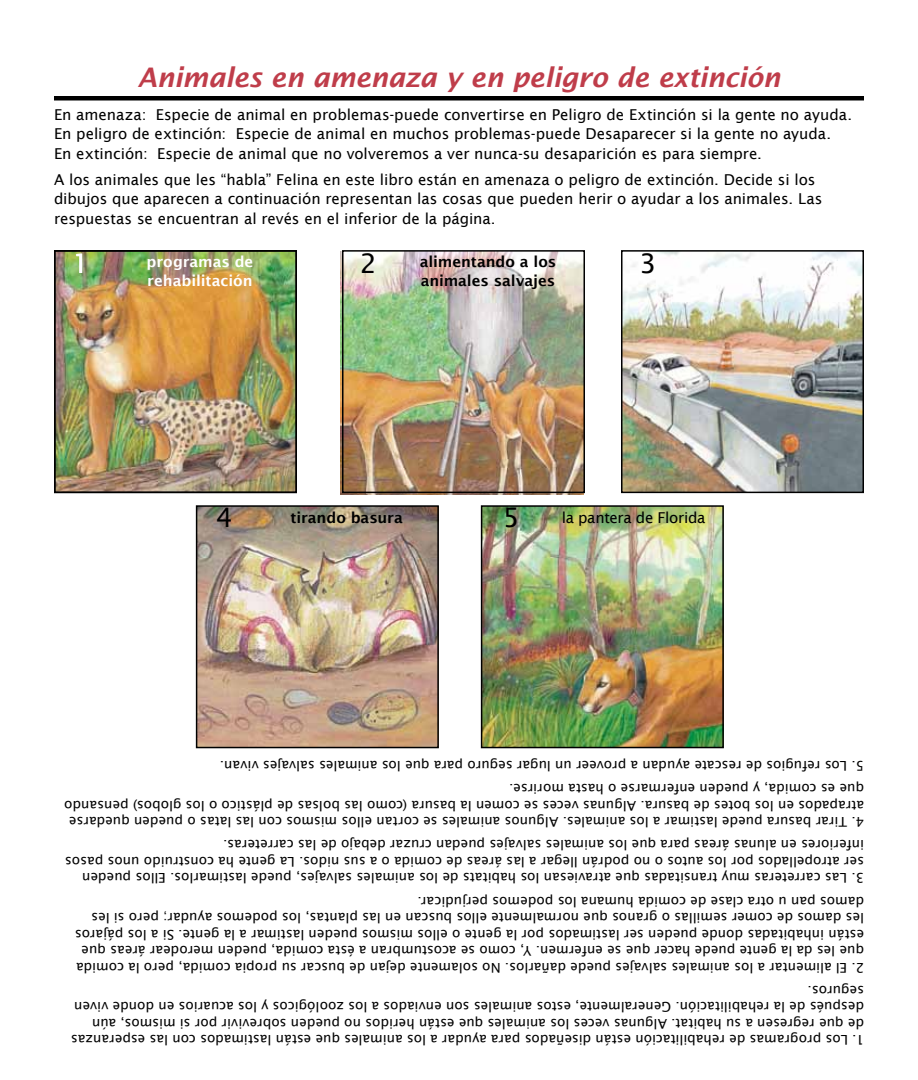
<style>
.page{position:relative;width:918px;height:1080px;background:#fff}
.page>*{position:absolute;margin:0;border:0;box-sizing:border-box;transform-origin:0 0}
.t1{font:italic 600 27px "Lucida Sans";letter-spacing:-.01em;color:#bf3d4a}
.t2{font:27px "Lucida Sans";color:#000}
.t3{font:27px "Lucida Sans";color:#fff}
.t4{font:15px/19.5px "Lucida Sans";color:#000}
.t5{font:600 15px/19.5px "Lucida Sans";letter-spacing:-.005em;color:#000}
.t6{font:600 15px/19.5px "Lucida Sans";letter-spacing:-.005em;color:#fff}
.t7{font:15px "Lucida Sans";letter-spacing:-.02em;color:#000}
.t8{font:13.5px/16.5px "Lucida Sans";letter-spacing:.005em;color:#000}
</style>
<div class="page">
<img style="left:57px;top:253px;width:237px;height:237px">
<img style="left:340px;top:251px;width:244px;height:243px">
<img style="left:624px;top:253px;width:237px;height:237px">
<div style="left:621px;top:250px;width:243px;height:243px;border:2px solid #000"></div>
<img style="left:199px;top:508px;width:237px;height:237px">
<div style="left:196px;top:505px;width:243px;height:243px;border:2px solid #000"></div>
<img style="left:484px;top:508px;width:237px;height:237px">
<div style="left:481px;top:505px;width:243px;height:243px;border:2px solid #000"></div>
<div style="left:342px;top:250px;width:243px;height:243px;border:2px solid #000"></div>
<hr style="left:54px;top:96px;width:810px;height:4px;background:#000">
<div style="left:54px;top:250px;width:243px;height:243px;border:2px solid #000"></div>
<h1 class="t1" style="left:137px;top:62px;width:645px">Animales en amenaza y en peligro de extinción</h1>
<p class="t4" style="left:54px;top:104px;width:800px">En amenaza: Especie de animal en problemas-puede convertirse en Peligro de Extinción si la gente no ayuda.<br>En peligro de extinción: Especie de animal en muchos problemas-puede Desaparecer si la gente no ayuda.<br>En extinción: Especie de animal que no volveremos a ver nunca-su desaparición es para siempre.</p>
<p class="t4" style="left:54px;top:170px;width:770px">A los animales que les “habla” Felina en este libro están en amenaza o peligro de extinción. Decide si los dibujos que aparecen a continuación representan las cosas que pueden herir o ayudar a los animales. Las respuestas se encuentran al revés en el inferior de la página.</p>
<h1 class="t2" style="left:360px;top:248px;width:19px">2</h1>
<h1 class="t2" style="left:639px;top:248px;width:19px">3</h1>
<h1 class="t3" style="left:72px;top:248px;width:19px">1</h1>
<p class="t5" style="left:420px;top:252px;width:138px">alimentando a los animales salvajes</p>
<p class="t6" style="left:147px;top:252px;width:108px">programas de rehabilitación</p>
<h1 class="t2" style="left:216px;top:502px;width:19px">4</h1>
<h1 class="t2" style="left:503px;top:502px;width:19px">5</h1>
<p class="t5" style="left:291px;top:507px;width:114px">tirando basura</p>
<p class="t7" style="left:562px;top:509px;width:145px">la pantera de Florida</p>
<p class="t8" style="left:864px;top:774px;width:646px;rotate:-180deg">5. Los refugios de rescate ayudan a proveer un lugar seguro para que los animales salvajes vivan.</p>
<p class="t8" style="left:864px;top:830px;width:801px;rotate:-180deg">4. Tirar basura puede lastimar a los animales. Algunos animales se cortan ellos mismos con las latas o pueden quedarse atrapados en los botes de basura. Algunas veces se comen la basura (como las bolsas de plástico o los globos) pensando que es comida, y pueden enfermarse o hasta morirse.</p>
<p class="t8" style="left:864px;top:886px;width:800px;rotate:-180deg">3. Las carreteras muy transitadas que atraviesan los habitats de los animales salvajes, puede lastimarlos. Ellos pueden ser atropellados por los autos o no podrán llegar a las áreas de comida o a sus nidos. La gente ha construido unos pasos inferiores en alunas áreas para que los animales salvajes puedan cruzar debajo de las carreteras.</p>
<p class="t8" style="left:864px;top:976px;width:791px;rotate:-180deg">2. El alimentar a los animales salvajes puede dañarlos. No solamente dejan de buscar su propia comida, pero la comida que les da la gente puede hacer que se enfermen. Y, como se acostumbran a ésta comida, pueden merodear áreas que están inhabitadas donde pueden ser lastimados por la gente o ellos mismos pueden lastimar a la gente. Si a los pájaros les damos de comer semillas o granos que normalmente ellos buscan en las plantas, los podemos ayudar; pero si les damos pan u otra clase de comida humana los podemos perjudicar.</p>
<p class="t8" style="left:864px;top:1048px;width:795px;rotate:-180deg">1. Los programas de rehabilitación están diseñados para ayudar a los animales que están lastimados con las esperanzas de que regresen a su habitat. Algunas veces los animales que están heridos no pueden sobrevivir por si mismos, aún después de la rehabilitación. Generalmente, estos animales son enviados a los zoológicos y los acuarios en donde viven seguros.</p>
</div>
